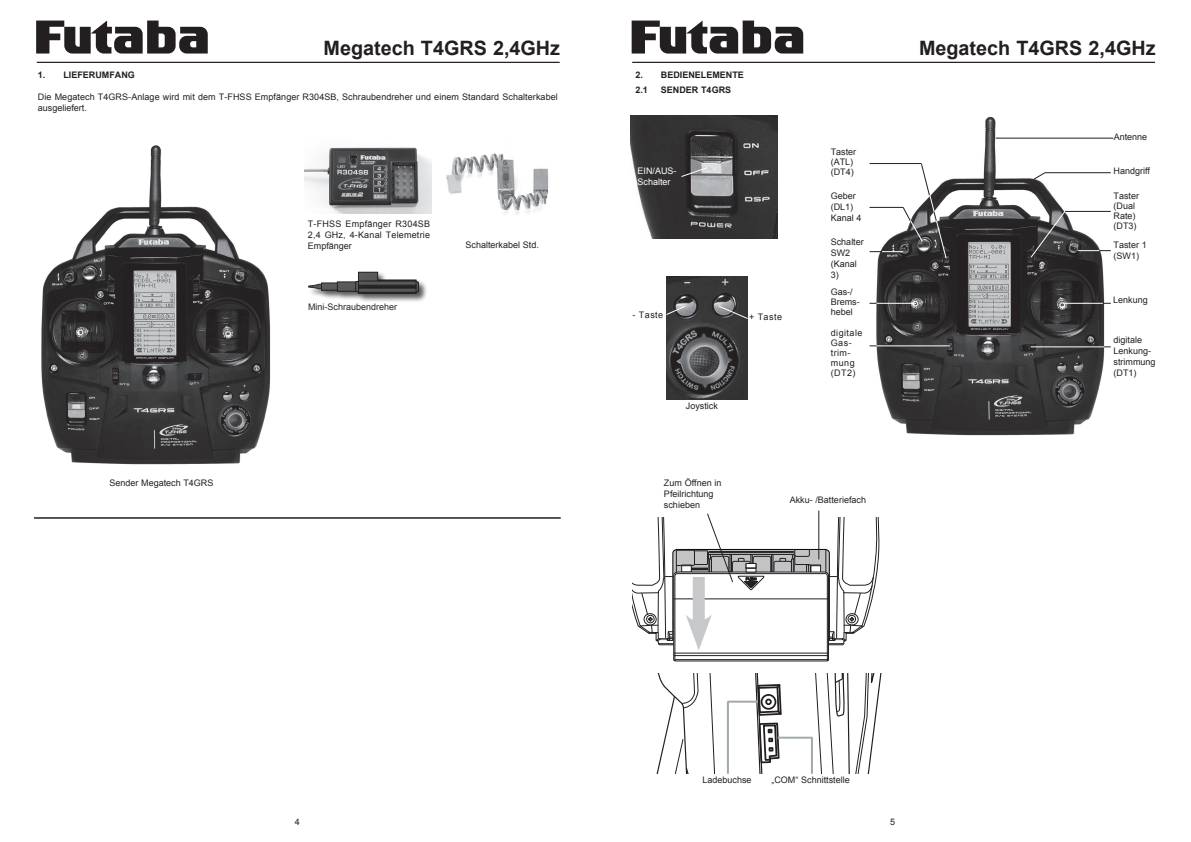
<style>
.page{position:relative;width:1191px;height:842px;background:#fff}
.page>*{position:absolute;margin:0;border:0;box-sizing:border-box;transform-origin:0 0}
.t1{font:700 19.8px "Arial";color:#231f20}
.t2{font:9px/11px "Arial";color:#231f20}
.t3{font:700 9px/15px "Arial";color:#231f20}
.t4{font:9px/10px "Arial";letter-spacing:.05em;color:#231f20}
.t5{font:9px/11px "Arial";color:#fff}
</style>
<div class="page">
<svg style="left:36px;top:21px;width:172px;height:33px"></svg>
<svg style="left:631px;top:21px;width:172px;height:33px"></svg>
<hr style="left:37px;top:62px;width:522px;height:1px;background:#231f20">
<img style="left:41px;top:145px;width:230px;height:320px">
<img style="left:446px;top:153px;width:103px;height:61px">
<hr style="left:34px;top:517px;width:527px;height:2px;background:#231f20">
<div style="left:308px;top:272px;width:120px;height:31px;background:#231f20;opacity:.73"></div>
<svg style="left:308px;top:284px;width:13px;height:5px"></svg>
<div style="left:321px;top:283px;width:20px;height:7px;background:#57585a"></div>
<div style="left:321px;top:283px;width:20px;height:7px;border:1px solid #231f20"></div>
<div style="left:337px;top:282px;width:25px;height:9px;background:#57585a"></div>
<div style="left:337px;top:282px;width:25px;height:9px;border:1px solid #231f20"></div>
<svg style="left:355px;top:280px;width:3px;height:13px"></svg>
<svg style="left:416px;top:280px;width:3px;height:13px"></svg>
<svg style="left:360px;top:282px;width:54px;height:9px"></svg>
<div style="left:358px;top:280px;width:58px;height:13px;border:1px solid #231f20"></div>
<div style="left:358px;top:272px;width:20px;height:9px;background:#57585a"></div>
<div style="left:358px;top:272px;width:20px;height:9px;border:1px solid #231f20"></div>
<hr style="left:358px;top:285px;width:58px;height:1px;background:#231f20">
<hr style="left:378px;top:280px;width:38px;height:1px;background:#231f20">
<hr style="left:378px;top:281px;width:38px;height:1px;background:#231f20">
<hr style="left:358px;top:286px;width:58px;height:1px;background:#231f20">
<hr style="left:358px;top:287px;width:58px;height:1px;background:#231f20">
<hr style="left:358px;top:288px;width:58px;height:1px;background:#231f20">
<hr style="left:358px;top:292px;width:58px;height:1px;background:#231f20">
<hr style="left:358px;top:293px;width:58px;height:1px;background:#231f20">
<img style="left:305px;top:147px;width:126px;height:67px">
<hr style="left:632px;top:62px;width:523px;height:1px;background:#231f20">
<img style="left:869px;top:116px;width:241px;height:319px">
<hr style="left:818px;top:511px;width:1px;height:48px;background:#231f20">
<svg style="left:632px;top:512px;width:248px;height:150px"></svg>
<svg style="left:656px;top:673px;width:226px;height:101px"></svg>
<img style="left:631px;top:116px;width:146px;height:122px">
<img style="left:666px;top:276px;width:81px;height:123px">
<svg style="left:666px;top:305px;width:21px;height:11px"></svg>
<svg style="left:717px;top:305px;width:31px;height:15px"></svg>
<svg style="left:680px;top:166px;width:28px;height:12px"></svg>
<hr style="left:876px;top:345px;width:74px;height:1px;background:#fff">
<hr style="left:876px;top:303px;width:40px;height:1px;background:#fff">
<svg style="left:869px;top:163px;width:78px;height:97px"></svg>
<hr style="left:995px;top:138px;width:118px;height:1px;background:#231f20">
<hr style="left:1045px;top:172px;width:65px;height:1px;background:#231f20">
<svg style="left:1032px;top:171px;width:14px;height:10px"></svg>
<hr style="left:1064px;top:211px;width:46px;height:1px;background:#231f20">
<svg style="left:1029px;top:210px;width:37px;height:48px;background:#5c5b5c"></svg>
<svg style="left:1078px;top:250px;width:32px;height:1px"></svg>
<hr style="left:1063px;top:303px;width:39px;height:1px;background:#fff">
<hr style="left:1030px;top:346px;width:74px;height:1px;background:#fff">
<hr style="left:727px;top:702px;width:2px;height:72px;background:#a1a9ab">
<hr style="left:727px;top:701px;width:31px;height:2px;background:#a1a9ab">
<hr style="left:811px;top:738px;width:2px;height:36px;background:#a1a9ab">
<hr style="left:777px;top:737px;width:35px;height:2px;background:#a1a9ab">
<h1 class="t1" style="left:323px;top:35px;width:238px">Megatech T4GRS 2,4GHz</h1>
<h1 class="t1" style="left:919px;top:35px;width:238px">Megatech T4GRS 2,4GHz</h1>
<p class="t3" style="left:38px;top:67px;width:99px">1. LIEFERUMFANG</p>
<p class="t2" style="left:38px;top:91px;width:521px">Die Megatech T4GRS-Anlage wird mit dem T-FHSS Empfänger R304SB, Schraubendreher und einem Standard Schalterkabel ausgeliefert.</p>
<p class="t2" style="left:109px;top:478px;width:106px">Sender Megatech T4GRS</p>
<p class="t2" style="left:308px;top:218px;width:124px;text-align:justify">T-FHSS Empfänger R304SB 2,4 GHz, 4-Kanal Telemetrie Empfänger</p>
<p class="t2" style="left:308px;top:302px;width:91px">Mini-Schraubendreher</p>
<p class="t2" style="left:465px;top:240px;width:75px">Schalterkabel Std.</p>
<p class="t3" style="left:635px;top:67px;width:110px">2. BEDIENELEMENTE<br>2.1</p>
<p class="t3" style="left:661px;top:82px;width:72px">SENDER T4GRS</p>
<p class="t5" style="left:637px;top:165px;width:41px">EIN/AUS-<br>Schalter</p>
<p class="t2" style="left:632px;top:309px;width:32px">- Taste</p>
<p class="t2" style="left:749px;top:312px;width:34px">+ Taste</p>
<p class="t2" style="left:686px;top:400px;width:34px">Joystick</p>
<p class="t2" style="left:831px;top:147px;width:27px;line-height:10px">Taster (ATL) (DT4)</p>
<p class="t2" style="left:831px;top:191px;width:32px">Geber (DL1)<br>Kanal 4</p>
<p class="t2" style="left:831px;top:236px;width:35px">Schalter<br>SW2 (Kanal<br>3)</p>
<p class="t2" style="left:831px;top:287px;width:30px;line-height:10px">Gas-/<br>Brems&shy;hebel</p>
<p class="t4" style="left:831px;top:327px;width:33px">digitale<br>Gas&shy;trim&shy;mung (DT2)</p>
<p class="t2" style="left:664px;top:478px;width:59px">Zum Öffnen in<br>Pfeilrichtung schieben</p>
<p class="t2" style="left:789px;top:495px;width:78px">Akku- /Batteriefach</p>
<p class="t2" style="left:702px;top:775px;width:51px">Ladebuchse</p>
<p class="t2" style="left:771px;top:775px;width:80px">„COM“ Schnittstelle</p>
<p class="t2" style="left:295px;top:817px;width:7px">4</p>
<p class="t2" style="left:890px;top:817px;width:7px">5</p>
<p class="t2" style="left:1113px;top:132px;width:35px">Antenne</p>
<p class="t2" style="left:1113px;top:165px;width:38px">Handgriff</p>
<p class="t2" style="left:1113px;top:191px;width:27px;line-height:10px">Taster (Dual<br>Rate) (DT3)</p>
<p class="t2" style="left:1113px;top:239px;width:35px">Taster 1 (SW1)</p>
<p class="t2" style="left:1113px;top:295px;width:36px">Lenkung</p>
<p class="t2" style="left:1113px;top:334px;width:44px">digitale<br>Lenkung&shy;strimmung (DT1)</p>
</div>
